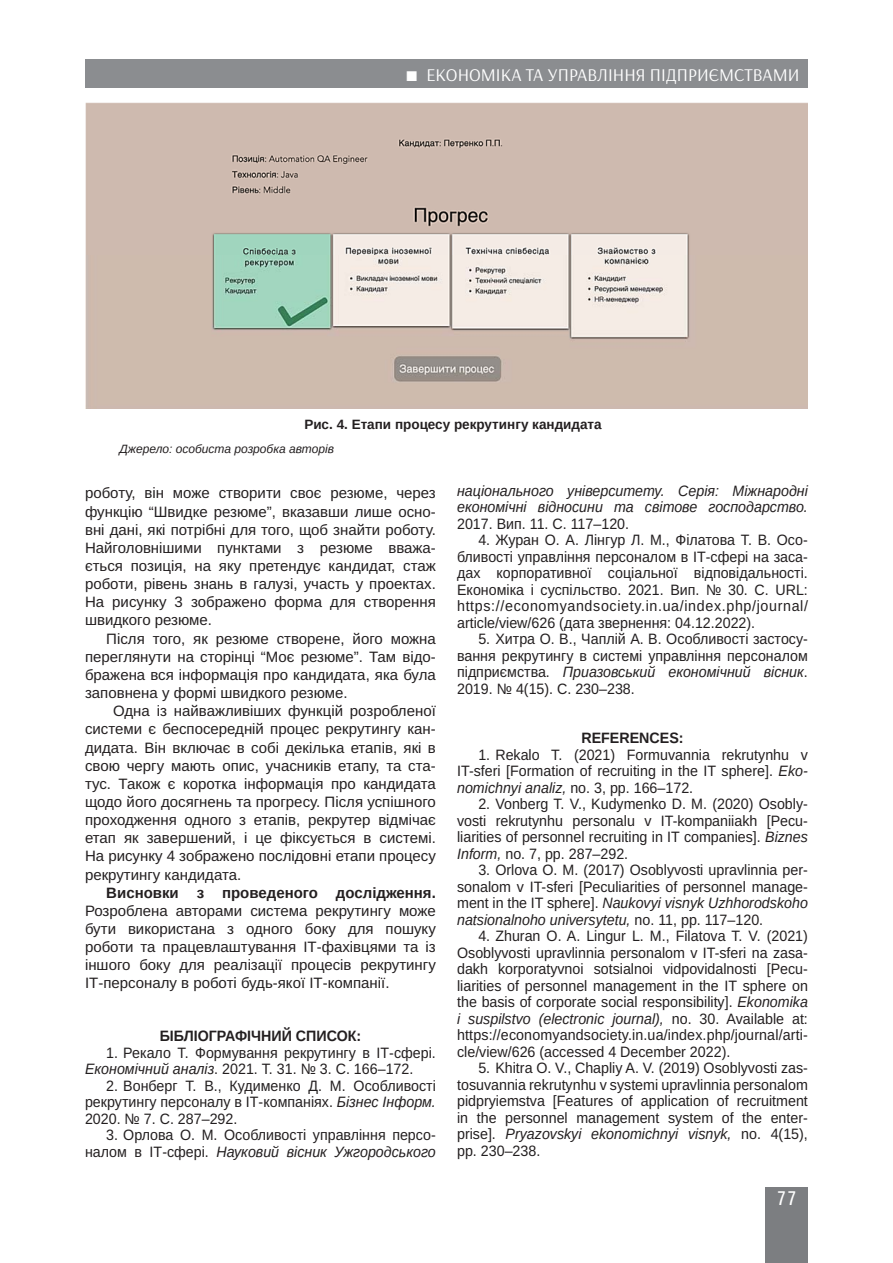
<style>
.page{position:relative;width:893px;height:1263px;background:#fff}
.page>*{position:absolute;margin:0;border:0;box-sizing:border-box;transform-origin:0 0}
.t1{font:19.5px "Ukrainian Text";color:#fff}
.t2{font:18px "Arsenal";color:#fff}
.Текст_основной_G{font:15px/16.5px "Arimo";color:#231f20;text-align:justify;scale:.95 1}
.Текст_основной_G-2{font:15px/18.1px "Arimo";color:#231f20;text-align:justify}
.t3{font:italic 15px/16.5px "Arimo";color:#231f20;text-align:justify;scale:.95 1}
.Литература_шапка{font:700 15px "Arimo";color:#231f20;scale:.95 1}
.Рисунок{font:700 13.5px "Arimo";color:#231f20}
.Джерело{font:italic 12px "Arimo";color:#231f20}
.s1{font-weight:700}
.s2{font-style:italic}
.s3{font-style:normal}
</style>
<div class="page">
<div style="left:765px;top:1187px;width:43px;height:76px;background:#7c7e81"></div>
<div style="left:85px;top:60px;width:723px;height:28px;background:#8b8d90"></div>
<img style="left:85px;top:102px;width:723px;height:306px">
<p class="t2" style="left:426px;top:64px;width:375px">ЕКОНОМІКА ТА УПРАВЛІННЯ ПІДПРИЄМСТВАМИ</p>
<p class="Рисунок" style="left:304px;top:415px;width:299px">Рис. 4. Етапи процесу рекрутингу кандидата</p>
<p class="Джерело" style="left:119px;top:440px;width:216px">Джерело: особиста розробка авторів</p>
<p class="Текст_основной_G-2" style="left:85px;top:484px;width:352px">роботу, він може створити своє резюме, через функцію “Швидке резюме”, вказавши лише осно&shy;вні дані, які потрібні для того, щоб знайти роботу.<br>Найголовнішими пунктами з резюме вважа&shy;ється позиція, на яку претендує кандидат, стаж роботи, рівень знань в галузі, участь у проектах.<br>На рисунку 3 зображено форма для створення швидкого резюме.</p>
<p class="Текст_основной_G-2" style="left:85px;top:630px;width:352px;text-indent:21px">Після того, як резюме створене, його можна переглянути на сторінці “Моє резюме”. Там відо&shy;бражена вся інформація про кандидата, яка була заповнена у формі швидкого резюме.</p>
<p class="Текст_основной_G-2" style="left:85px;top:702px;width:352px;text-indent:28px">Одна із найважливіших функцій розробленої системи є беспосередній процес рекрутингу кан&shy;дидата. Він включає в собі декілька етапів, які в свою чергу мають опис, учасників етапу, та ста&shy;тус. Також є коротка інформація про кандидата щодо його досягнень та прогресу. Після успішного проходження одного з етапів, рекрутер відмічає етап як завершений, і це фіксується в системі.<br>На рисунку 4 зображено послідовні етапи процесу рекрутингу кандидата.</p>
<p class="Текст_основной_G-2" style="left:85px;top:884px;width:352px;text-indent:21px"><span class="s1">Висновки з проведеного дослідження.<br></span>Розроблена авторами система рекрутингу може бути використана з одного боку для пошуку роботи та працевлаштування ІТ-фахівцями та із іншого боку для реалізації процесів рекрутингу ІТ-персоналу в роботі будь-якої ІТ-компанії.</p>
<p class="Литература_шапка" style="left:160px;top:1026px;width:214px">БІБЛІОГРАФІЧНИЙ СПИСОК:</p>
<p class="Текст_основной_G" style="left:85px;top:1044px;width:371px;text-indent:21px">1. Рекало Т. Формування рекрутингу в ІТ-сфері.<br><span class="s2">Економічний аналіз</span>. 2021. Т. 31. № 3. С. 166–172.</p>
<p class="Текст_основной_G" style="left:85px;top:1077px;width:371px;text-indent:21px">2. Вонберг Т. В., Кудименко Д. М. Особливості рекрутингу персоналу в ІТ-компаніях. <span class="s2">Бізнес Інформ.<br></span>2020. № 7. C. 287–292.</p>
<p class="Текст_основной_G" style="left:85px;top:1127px;width:371px;text-align:right">3. Орлова О. М. Особливості управління персо&shy;налом в ІТ-сфері. <span class="s2">Науковий вісник Ужгородського</span></p>
<p class="t3" style="left:457px;top:482px;width:371px">національного університету. Серія: Міжнародні економічні відносини та світове господарство.<br><span class="s3">2017. Вип. 11. С. 117–120.</span></p>
<p class="Текст_основной_G" style="left:457px;top:532px;width:371px;text-indent:21px">4. Журан О. А. Лінгур Л. М., Філатова Т. В. Осо&shy;бливості управління персоналом в ІТ-сфері на заса&shy;дах корпоративної соціальної відповідальності.<br>Економіка і суспільство. 2021. Вип. № 30. С. URL: https://economyandsociety.in.ua/index.php/journal/ article/view/626 (дата звернення: 04.12.2022).</p>
<p class="Текст_основной_G" style="left:457px;top:631px;width:371px;text-indent:21px">5. Хитра О. В., Чаплій А. В. Особливості застосу&shy;вання рекрутингу в системі управління персоналом підприємства. <span class="s2">Приазовський економічний вісник</span>.<br>2019. № 4(15). С. 230–238.</p>
<p class="Литература_шапка" style="left:581px;top:728px;width:109px">REFERENCES:</p>
<p class="Текст_основной_G" style="left:457px;top:747px;width:371px;text-indent:21px">1. Rekalo T. (2021) Formuvannia rekrutynhu v IT-sferi [Formation of recruiting in the IT sphere]. <span class="s2">Eko&shy;nomichnyi analiz,</span> no. 3, pp. 166–172.</p>
<p class="Текст_основной_G" style="left:457px;top:796px;width:371px;text-indent:21px">2. Vonberg T. V., Kudymenko D. M. (2020) Osobly&shy;vosti rekrutynhu personalu v IT-kompaniiakh [Pecu&shy;liarities of personnel recruiting in IT companies]. <span class="s2">Biznes Inform,</span> no. 7, pp. 287–292.</p>
<p class="Текст_основной_G" style="left:457px;top:862px;width:371px;text-indent:21px">3. Orlova O. M. (2017) Osoblyvosti upravlinnia per&shy;sonalom v IT-sferi [Peculiarities of personnel manage&shy;ment in the IT sphere]. <span class="s2">Naukovyi visnyk Uzhhorodskoho natsionalnoho universytetu,</span> no. 11, pp. 117–120.</p>
<p class="Текст_основной_G" style="left:457px;top:928px;width:371px;text-indent:21px">4. Zhuran O. A. Lingur L. M., Filatova T. V. (2021)<br>Osoblyvosti upravlinnia personalom v IT-sferi na zasa&shy;dakh korporatyvnoi sotsialnoi vidpovidalnosti [Pecu&shy;liarities of personnel management in the IT sphere on the basis of corporate social responsibility]. <span class="s2">Ekonomika i suspilstvo (electronic journal),</span> no. 30. Available at: https://economyandsociety.in.ua/index.php/journal/arti&shy;cle/view/626 (accessed 4 December 2022).</p>
<p class="Текст_основной_G" style="left:457px;top:1060px;width:371px;text-indent:21px">5. Khitra O. V., Chapliy A. V. (2019) Osoblyvosti zas&shy;tosuvannia rekrutynhu v systemi upravlinnia personalom pidpryiemstvа [Features of application of recruitment in the personnel management system of the enter&shy;prise]. <span class="s2">Pryazovskyi ekonomichnyi visnyk,</span> no. 4(15), pp. 230–238.</p>
<h1 class="t1" style="left:776px;top:1188px;width:22px">77</h1>
</div>
